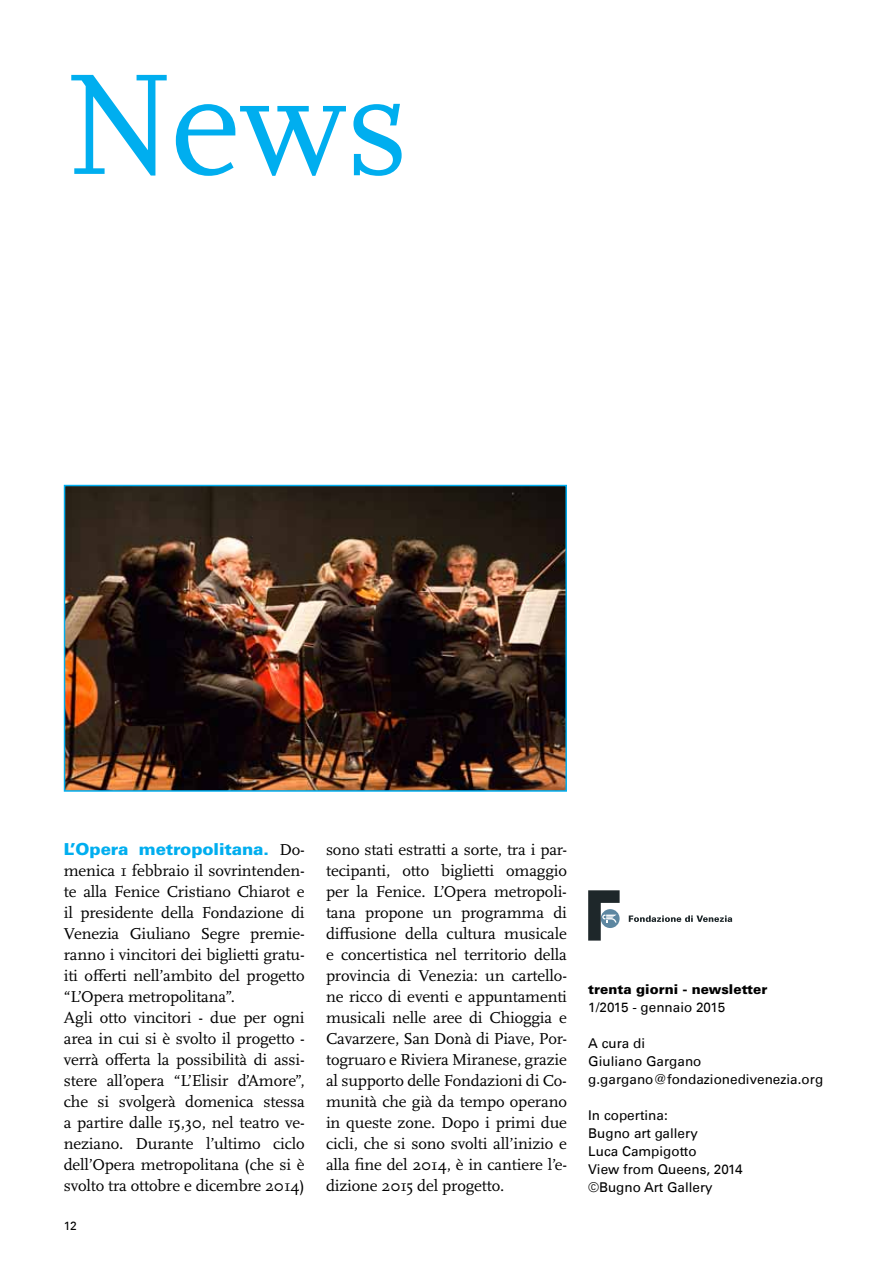
<style>
.page{position:relative;width:893px;height:1263px;background:#fff}
.page>*{position:absolute;margin:0;border:0;box-sizing:border-box;transform-origin:0 0}
.t1{font:150px "Scala OT";color:#00aeef}
.t2{font:16.5px/21px "Scala OT";letter-spacing:-.01em;color:#000}
.t3{font:900 16.5px "Univers LT Std";letter-spacing:-.01em;color:#00aeef}
.t4{font:13.5px/18px "Univers LT";color:#000}
.t5{font:900 13.5px "Univers LT Std";color:#000}
.t6{font:12px "Univers LT";color:#000}
.s1{font-family:"Scala OT";font-weight:400;color:#000}
</style>
<div class="page">
<img style="left:67px;top:488px;width:497px;height:301px">
<div style="left:64px;top:485px;width:503px;height:307px;border:2px solid #00aeef"></div>
<svg style="left:629px;top:915px;width:103px;height:7px"></svg>
<svg style="left:588px;top:890px;width:32px;height:50px"></svg>
<h1 class="t1" style="left:64px;top:43px;width:347px">News</h1>
<p class="t3" style="left:64px;top:839px;width:242px">L’Opera metropolitana. <span class="s1">Do-</span></p>
<p class="t2" style="left:64px;top:861px;width:242px">menica 1 febbraio il sovrintenden&shy;te alla Fenice Cristiano Chiarot e il presidente della Fondazione di Venezia Giuliano Segre premie&shy;ranno i vincitori dei biglietti gratu&shy;iti offerti nell’ambito del progetto “L’Opera metropolitana”.<br>Agli otto vincitori - due per ogni area in cui si è svolto il progetto - verrà offerta la possibilità di assi&shy;stere all’opera “L’Elisir d’Amore”, che si svolgerà domenica stessa a partire dalle 15,30, nel teatro ve&shy;neziano. Durante l’ultimo ciclo dell’Opera metropolitana (che si è svolto tra ottobre e dicembre 2014)</p>
<p class="t6" style="left:64px;top:1218px;width:15px">12</p>
<p class="t2" style="left:326px;top:840px;width:242px;text-align:justify">sono stati estratti a sorte, tra i par&shy;tecipanti, otto biglietti omaggio per la Fenice. L’Opera metropoli&shy;tana propone un programma di diffusione della cultura musicale e concertistica nel territorio della provincia di Venezia: un cartello&shy;ne ricco di eventi e appuntamenti musicali nelle aree di Chioggia e Cavarzere, San Donà di Piave, Por&shy;togruaro e Riviera Miranese, grazie al supporto delle Fondazioni di Co&shy;munità che già da tempo operano in queste zone. Dopo i primi due cicli, che si sono svolti all’inizio e alla fine del 2014, è in cantiere l’e&shy;dizione 2015 del progetto.</p>
<p class="t5" style="left:588px;top:981px;width:181px">trenta giorni - newsletter</p>
<p class="t4" style="left:588px;top:998px;width:138px">1/2015 - gennaio 2015</p>
<p class="t4" style="left:588px;top:1034px;width:236px">A cura di<br>Giuliano Gargano g.gargano@fondazionedivenezia.org</p>
<p class="t4" style="left:588px;top:1106px;width:156px">In copertina:<br>Bugno art gallery<br>Luca Campigotto<br>View from Queens, 2014 ©Bugno Art Gallery</p>
</div>
